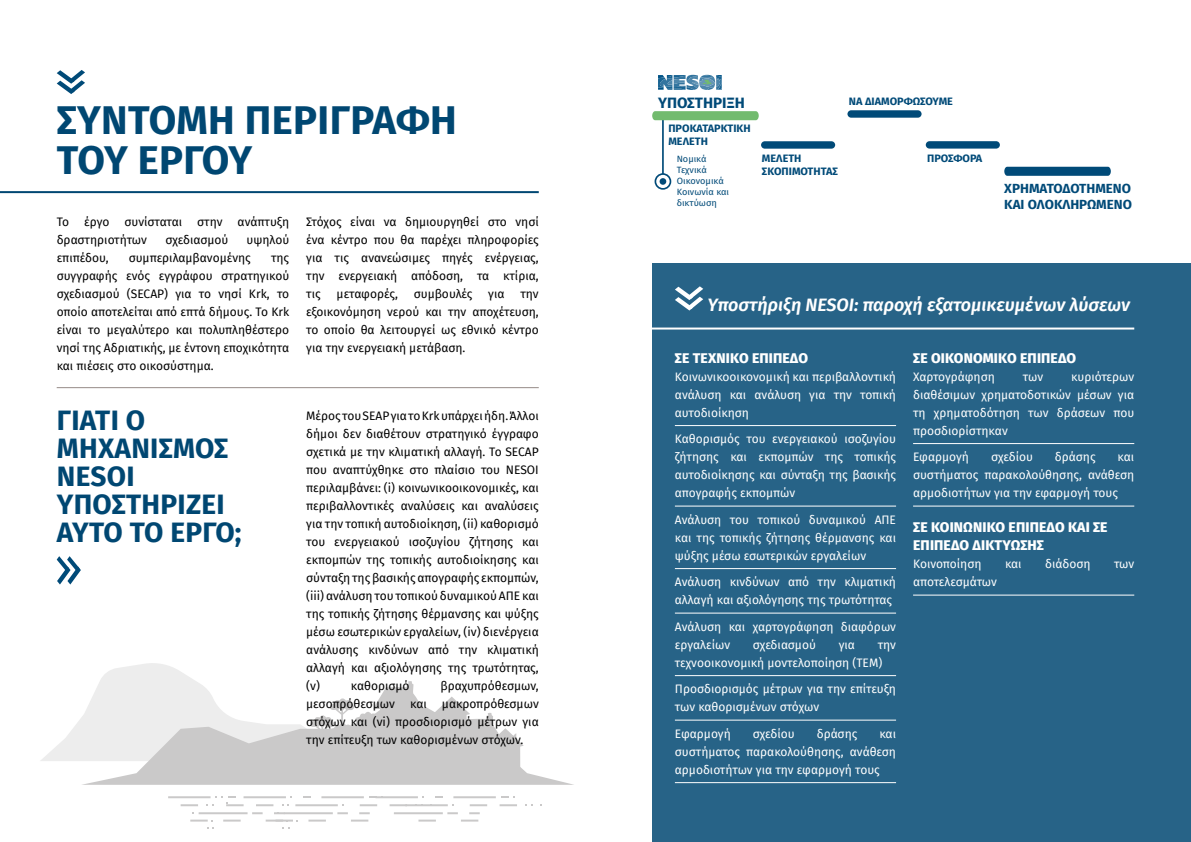
<style>
.page{position:relative;width:1191px;height:842px;background:#fff}
.page>*{position:absolute;margin:0;border:0;box-sizing:border-box;transform-origin:0 0}
.t1{font:700 40px/40px "Fira Sans";letter-spacing:.005em;color:#004772}
.t2{font:700 28px/28px "Fira Sans";letter-spacing:.01em;color:#004772}
.t3{font:italic 600 18px "Fira Sans";color:#fff}
.t4{font:700 14.9px "Fira Sans";color:#004a78}
.t5{font:800 14px/18px "Fira Sans";letter-spacing:.01em;color:#fff}
.t6{font:700 13.2px/15.8px "Fira Sans";color:#004a78}
.t7{font:12px/18px "Fira Sans";color:#000;text-align:justify}
.t8{font:12px/18px "Fira Sans";color:#fff;text-align:justify}
.t9{font:700 10.7px/12.9px "Fira Sans";color:#004a78}
.t10{font:9.1px/10.9px "Fira Sans";color:#004a78}
</style>
<div class="page">
<svg style="left:223px;top:820px;width:18px;height:1px"></svg>
<svg style="left:190px;top:820px;width:23px;height:1px"></svg>
<svg style="left:192px;top:812px;width:71px;height:2px"></svg>
<svg style="left:308px;top:820px;width:18px;height:1px"></svg>
<svg style="left:266px;top:820px;width:32px;height:1px"></svg>
<svg style="left:274px;top:812px;width:74px;height:2px"></svg>
<svg style="left:359px;top:812px;width:11px;height:2px"></svg>
<svg style="left:351px;top:820px;width:17px;height:1px"></svg>
<svg style="left:394px;top:812px;width:64px;height:2px"></svg>
<svg style="left:418px;top:820px;width:18px;height:1px"></svg>
<svg style="left:469px;top:812px;width:11px;height:2px"></svg>
<svg style="left:461px;top:820px;width:17px;height:1px"></svg>
<svg style="left:168px;top:796px;width:349px;height:10px"></svg>
<svg style="left:40px;top:663px;width:534px;height:122px"></svg>
<svg style="left:1004px;top:167px;width:106px;height:9px"></svg>
<div style="left:761px;top:141px;width:74px;height:8px;background:#004a78;border-radius:4px"></div>
<div style="left:847px;top:110px;width:74px;height:8px;background:#004a78;border-radius:4px"></div>
<div style="left:925px;top:141px;width:75px;height:8px;background:#004a78;border-radius:4px"></div>
<hr style="left:662px;top:120px;width:2px;height:68px;background:#004a78">
<svg style="left:652px;top:111px;width:106px;height:9px"></svg>
<svg style="left:655px;top:174px;width:15px;height:15px"></svg>
<div style="left:654px;top:173px;width:17px;height:17px;border:2px solid #004a78;border-radius:50%"></div>
<div style="left:659px;top:178px;width:7px;height:7px;border:2px solid #004a78;border-radius:50%"></div>
<svg style="left:658px;top:75px;width:63px;height:15px"></svg>
<hr style="left:0;top:191px;width:539px;height:2px;background:#004772">
<svg style="left:57px;top:70px;width:28px;height:24px"></svg>
<hr style="left:57px;top:387px;width:482px;height:1px;background:#958b87">
<svg style="left:57px;top:556px;width:24px;height:28px"></svg>
<div style="left:652px;top:264px;width:539px;height:578px;background:#276387"></div>
<hr style="left:604px;top:328px;width:530px;height:2px;background:#fff">
<svg style="left:675px;top:286px;width:28px;height:24px"></svg>
<hr style="left:675px;top:425px;width:221px;height:1px;background:#fff">
<hr style="left:675px;top:506px;width:221px;height:1px;background:#fff">
<hr style="left:675px;top:568px;width:221px;height:1px;background:#fff">
<hr style="left:675px;top:613px;width:221px;height:1px;background:#fff">
<hr style="left:675px;top:675px;width:221px;height:1px;background:#fff">
<hr style="left:675px;top:720px;width:221px;height:1px;background:#fff">
<hr style="left:675px;top:782px;width:221px;height:1px;background:#fff">
<hr style="left:913px;top:443px;width:221px;height:1px;background:#fff">
<hr style="left:913px;top:506px;width:221px;height:1px;background:#fff">
<hr style="left:913px;top:595px;width:221px;height:1px;background:#fff">
<h1 class="t1" style="left:57px;top:97px;width:396px">ΣΎΝΤΟΜΗ ΠΕΡΙΓΡΑΦΉ<br>ΤΟΥ ΈΡΓΟΥ</h1>
<p class="t7" style="left:57px;top:213px;width:234px">Το έργο συνίσταται στην ανάπτυξη δραστηριοτήτων</p>
<p class="t7" style="left:165px;top:231px;width:64px">σχεδιασμού</p>
<p class="t7" style="left:246px;top:231px;width:44px">υψηλού</p>
<p class="t7" style="left:57px;top:249px;width:53px">επιπέδου,</p>
<p class="t7" style="left:129px;top:249px;width:124px">συμπεριλαμβανομένης</p>
<p class="t7" style="left:57px;top:249px;width:234px;text-indent:214px">της συγγραφής ενός εγγράφου στρατηγικού σχεδιασμού (SECAP) για το νησί Krk, το οποίο αποτελείται από επτά δήμους. Το Krk είναι το μεγαλύτερο και πολυπληθέστερο νησί της Αδριατικής, με έντονη εποχικότητα και πιέσεις στο οικοσύστημα.</p>
<p class="t7" style="left:306px;top:213px;width:234px">Στόχος είναι να δημιουργηθεί στο νησί ένα κέντρο που θα παρέχει πληροφορίες για τις ανανεώσιμες πηγές ενέργειας, την ενεργειακή απόδοση, τα κτίρια, τις</p>
<p class="t7" style="left:336px;top:285px;width:63px">μεταφορές,</p>
<p class="t7" style="left:414px;top:285px;width:60px">συμβουλές</p>
<p class="t7" style="left:488px;top:285px;width:18px">για</p>
<p class="t7" style="left:306px;top:285px;width:234px;text-indent:214px">την εξοικονόμηση νερού και την αποχέτευση, το οποίο θα λειτουργεί ως εθνικό κέντρο για την ενεργειακή μετάβαση.</p>
<h2 class="t2" style="left:57px;top:405px;width:186px">ΓΙΑΤΊ Ο<br>ΜΗΧΑΝΙΣΜΌΣ<br>NESOI<br>ΥΠΟΣΤΗΡΊΖΕΙ<br>ΑΥΤΌ ΤΟ ΈΡΓΟ;</h2>
<p class="t7" style="left:306px;top:407px;width:234px">Μέρος του SEAP για το Krk υπάρχει ήδη. Άλλοι δήμοι δεν διαθέτουν στρατηγικό έγγραφο σχετικά με την κλιματική αλλαγή. Το SECAP που αναπτύχθηκε στο πλαίσιο του NESOI περιλαμβάνει: (i) κοινωνικοοικονομικές, και περιβαλλοντικές αναλύσεις και αναλύσεις για την τοπική αυτοδιοίκηση, (ii) καθορισμό του ενεργειακού ισοζυγίου ζήτησης και εκπομπών της τοπικής αυτοδιοίκησης και σύνταξη της βασικής απογραφής εκπομπών, (iii) ανάλυση του τοπικού δυναμικού ΑΠΕ και της τοπικής ζήτησης θέρμανσης και ψύξης μέσω εσωτερικών εργαλείων, (iv) διενέργεια ανάλυσης κινδύνων από την κλιματική αλλαγή και αξιολόγησης της τρωτότητας, (v)</p>
<p class="t7" style="left:351px;top:677px;width:60px">καθορισμό</p>
<p class="t7" style="left:440px;top:677px;width:100px">βραχυπρόθεσμων,</p>
<p class="t7" style="left:306px;top:695px;width:90px">μεσοπρόθεσμων</p>
<p class="t7" style="left:410px;top:695px;width:18px">και</p>
<p class="t7" style="left:306px;top:695px;width:234px;text-indent:136px">μακροπρόθεσμων στόχων και (vi) προσδιορισμό μέτρων για την επίτευξη των καθορισμένων στόχων.</p>
<p class="t4" style="left:658px;top:90px;width:88px">ΥΠΟΣΤΗΡΙΞΗ</p>
<p class="t9" style="left:668px;top:121px;width:84px">ΠΡΟΚΑΤΑΡΚΤΙΚΗ<br>ΜΕΛΕΤΗ</p>
<p class="t10" style="left:676px;top:154px;width:54px">Νομικά<br>Τεχνικά<br>Οικονομικά<br>Κοινωνία και δικτύωση</p>
<p class="t9" style="left:849px;top:94px;width:105px">ΝΑ ΔΙΑΜΟΡΦΩΣΟΥΜΕ</p>
<p class="t9" style="left:762px;top:151px;width:77px">ΜΕΛΕΤΗ<br>ΣΚΟΠΙΜΟΤΗΤΑΣ</p>
<p class="t9" style="left:927px;top:151px;width:57px">ΠΡΟΣΦΟΡΑ</p>
<p class="t6" style="left:1004px;top:180px;width:129px">ΧΡΗΜΑΤΟΔΟΤΗΜΕΝΟ<br>ΚΑΙ ΟΛΟΚΛΗΡΩΜΕΝΟ</p>
<h3 class="t3" style="left:707px;top:289px;width:424px">Υποστήριξη NESOI: παροχή εξατομικευμένων λύσεων</h3>
<p class="t5" style="left:675px;top:348px;width:134px">ΣΕ ΤΕΧΝΙΚΌ ΕΠΊΠΕΔΟ</p>
<p class="t8" style="left:675px;top:367px;width:223px">Κοινωνικοοικονομική και περιβαλλοντική ανάλυση και ανάλυση για την τοπική αυτοδιοίκηση</p>
<p class="t8" style="left:675px;top:430px;width:223px">Καθορισμός του ενεργειακού ισοζυγίου ζήτησης και εκπομπών της τοπικής αυτοδιοίκησης και σύνταξη της βασικής απογραφής εκπομπών</p>
<p class="t8" style="left:675px;top:510px;width:223px">Ανάλυση του τοπικού δυναμικού ΑΠΕ και της τοπικής ζήτησης θέρμανσης και ψύξης μέσω εσωτερικών εργαλείων</p>
<p class="t8" style="left:675px;top:573px;width:223px">Ανάλυση κινδύνων από την κλιματική αλλαγή και αξιολόγησης της τρωτότητας</p>
<p class="t8" style="left:675px;top:617px;width:223px">Ανάλυση και χαρτογράφηση διαφόρων εργαλείων</p>
<p class="t5" style="left:913px;top:348px;width:164px">ΣΕ ΟΙΚΟΝΟΜΙΚΌ ΕΠΊΠΕΔΟ</p>
<p class="t8" style="left:913px;top:367px;width:83px">Χαρτογράφηση</p>
<p class="t8" style="left:1023px;top:367px;width:22px">των</p>
<p class="t8" style="left:913px;top:367px;width:223px;text-indent:158px">κυριότερων διαθέσιμων χρηματοδοτικών μέσων για τη χρηματοδότηση των δράσεων που προσδιορίστηκαν</p>
<p class="t8" style="left:913px;top:448px;width:57px">Εφαρμογή</p>
<p class="t8" style="left:991px;top:448px;width:43px">σχεδίου</p>
<p class="t8" style="left:1055px;top:448px;width:42px">δράσης</p>
<p class="t8" style="left:913px;top:448px;width:223px;text-indent:204px">και συστήματος παρακολούθησης, ανάθεση αρμοδιοτήτων για την εφαρμογή τους</p>
<p class="t5" style="left:913px;top:517px;width:196px">ΣΕ ΚΟΙΝΩΝΙΚΌ ΕΠΊΠΕΔΟ ΚΑΙ ΣΕ<br>ΕΠΊΠΕΔΟ ΔΙΚΤΎΩΣΗΣ</p>
<p class="t8" style="left:913px;top:555px;width:70px">Κοινοποίηση</p>
<p class="t8" style="left:1005px;top:555px;width:18px">και</p>
<p class="t8" style="left:1045px;top:555px;width:47px">διάδοση</p>
<p class="t8" style="left:1114px;top:555px;width:22px">των</p>
<p class="t8" style="left:913px;top:573px;width:85px">αποτελεσμάτων</p>
<p class="t8" style="left:753px;top:635px;width:64px">σχεδιασμού</p>
<p class="t8" style="left:838px;top:635px;width:18px">για</p>
<p class="t8" style="left:675px;top:635px;width:223px;text-indent:203px">την τεχνοοικονομική μοντελοποίηση (TEM)</p>
<p class="t8" style="left:675px;top:680px;width:223px">Προσδιορισμός μέτρων για την επίτευξη των καθορισμένων στόχων</p>
<p class="t8" style="left:675px;top:724px;width:57px">Εφαρμογή</p>
<p class="t8" style="left:753px;top:724px;width:43px">σχεδίου</p>
<p class="t8" style="left:816px;top:724px;width:42px">δράσης</p>
<p class="t8" style="left:675px;top:724px;width:223px;text-indent:204px">και συστήματος παρακολούθησης, ανάθεση αρμοδιοτήτων για την εφαρμογή τους</p>
</div>
